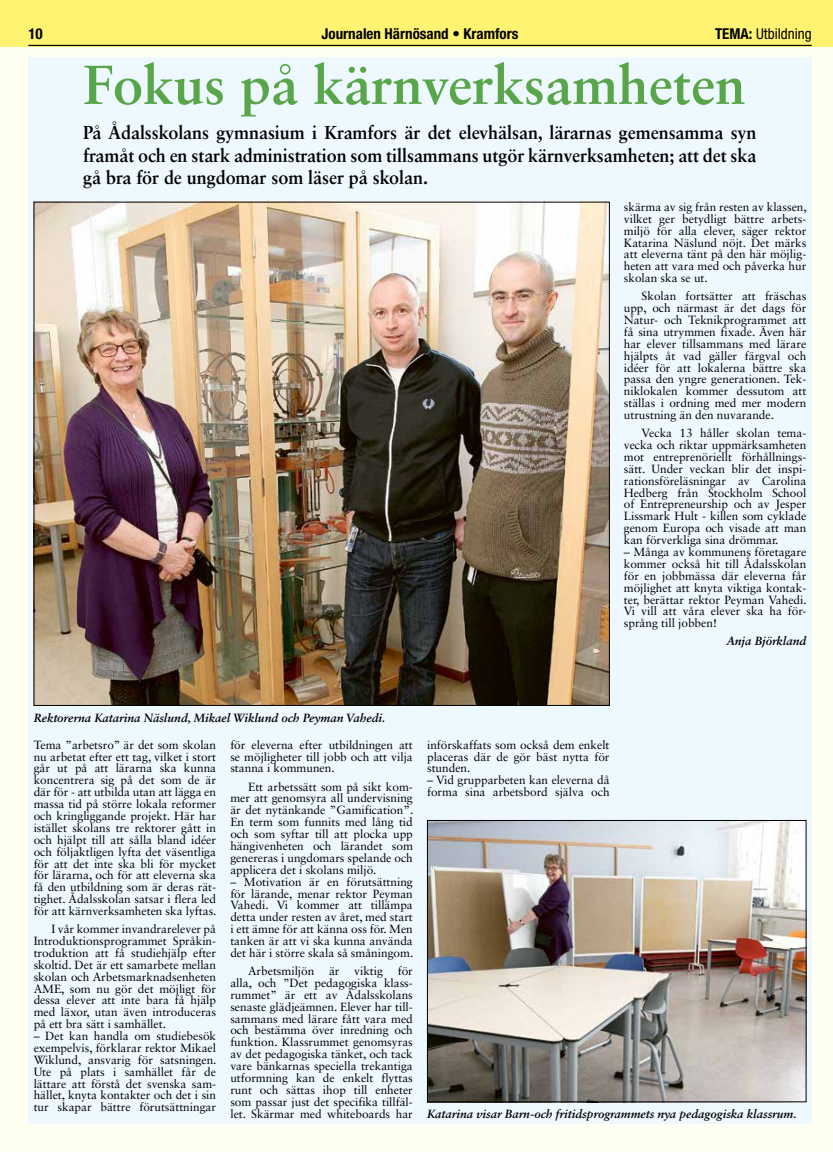
<style>
.page{position:relative;width:833px;height:1152px;background:#fff}
.page>*{position:absolute;margin:0;border:0;box-sizing:border-box;transform-origin:0 0}
.t1{font:700 55px "Sabon LT Std";letter-spacing:-.005em;color:#59a54a}
.t2{font:700 18.75px/22.5px "Sabon LT Std";letter-spacing:-.005em;color:#000;text-align:justify;scale:.96 1}
.t3{font:700 condensed 15px "Helvetica Neue LT Std";color:#000}
.t4{font:condensed 15px "Helvetica Neue LT Std";color:#000}
.t5{font:11.88px/11.9px "Sabon LT Std";letter-spacing:-.005em;color:#000;text-align:justify}
.t6{font:italic 700 11.88px "Sabon LT Std";letter-spacing:-.005em;color:#000}
.s1{font-weight:700}
</style>
<div class="page">
<div style="left:0;top:46px;width:833px;height:1106px;background:#fffff2"></div>
<div style="left:0;top:0;width:833px;height:46px;background:#fff472"></div>
<hr style="left:28px;top:45px;width:783px;height:1px;background:#000">
<div style="left:28px;top:57px;width:783px;height:1066px;background:#edf9fe"></div>
<img style="left:36px;top:204px;width:571px;height:499px">
<img style="left:429px;top:822px;width:375px;height:278px">
<div style="left:427px;top:820px;width:379px;height:282px;border:1px solid #000"></div>
<p class="t3" style="left:28px;top:25px;width:16px">10</p>
<p class="t3" style="left:322px;top:25px;width:198px">Journalen Härnösand • Kramfors</p>
<p class="t4" style="left:715px;top:25px;width:98px"><span class="s1">TEMA:</span> Utbildning</p>
<h1 class="t1" style="left:83px;top:51px;width:664px">Fokus på kärnverksamheten</h1>
<h2 class="t2" style="left:83px;top:121px;width:703px">På Ådalsskolans gymnasium i Kramfors är det elevhälsan, lärarnas gemensamma syn framåt och en stark administration som tillsammans utgör kärnverksamheten; att det ska gå bra för de ungdomar som läser på skolan.</h2>
<p class="t5" style="left:624px;top:201px;width:184px">skärma av sig från resten av klassen, vilket ger betydligt bättre arbets&shy;miljö för alla elever, säger rektor Katarina Näslund nöjt. Det märks att eleverna tänt på den här möjlig&shy;heten att vara med och påverka hur skolan ska se ut.</p>
<p class="t5" style="left:624px;top:290px;width:184px;text-indent:18px">Skolan fortsätter att fräschas upp, och närmast är det dags för Natur- och Teknikprogrammet att få sina utrymmen fixade. Även här har elever tillsammans med lärare hjälpts åt vad gäller färgval och idéer för att lokalerna bättre ska passa den yngre generationen. Tek&shy;niklokalen kommer dessutom att ställas i ordning med mer modern utrustning än den nuvarande.</p>
<p class="t5" style="left:624px;top:427px;width:184px;text-indent:18px">Vecka 13 håller skolan tema&shy;vecka och riktar uppmärksamheten mot entreprenöriellt förhållnings&shy;sätt. Under veckan blir det inspi&shy;rationsföreläsningar av Carolina Hedberg från Stockholm School of Entrepreneurship och av Jesper Lissmark Hult - killen som cyklade genom Europa och visade att man kan förverkliga sina drömmar.</p>
<p class="t5" style="left:624px;top:546px;width:184px">– Många av kommunens företagare kommer också hit till Ådalsskolan för en jobbmässa där eleverna får möjlighet att knyta viktiga kontak&shy;ter, berättar rektor Peyman Vahedi.<br>Vi vill att våra elever ska ha för&shy;språng till jobben!</p>
<p class="t6" style="left:726px;top:634px;width:81px">Anja Björkland</p>
<p class="t6" style="left:34px;top:710px;width:353px">Rektorerna Katarina Näslund, Mikael Wiklund och Peyman Vahedi.</p>
<p class="t5" style="left:34px;top:738px;width:184px">Tema ”arbetsro” är det som skolan nu arbetat efter ett tag, vilket i stort går ut på att lärarna ska kunna koncentrera sig på det som de är där för - att utbilda utan att lägga en massa tid på större lokala reformer och kringliggande projekt. Här har istället skolans tre rektorer gått in och hjälpt till att sålla bland idéer och följaktligen lyfta det väsentliga för att det inte ska bli för mycket för lärarna, och för att eleverna ska få den utbildning som är deras rät&shy;tighet. Ådalsskolan satsar i flera led för att kärnverksamheten ska lyftas.</p>
<p class="t5" style="left:34px;top:923px;width:184px;text-indent:18px">I vår kommer invandrarelever på Introduktionsprogrammet Språkin&shy;troduktion att få studiehjälp efter skoltid. Det är ett samarbete mellan skolan och Arbetsmarknadsenheten AME, som nu gör det möjligt för dessa elever att inte bara få hjälp med läxor, utan även introduceras på ett bra sätt i samhället.</p>
<p class="t5" style="left:34px;top:1030px;width:184px">– Det kan handla om studiebesök exempelvis, förklarar rektor Mikael Wiklund, ansvarig för satsningen.<br>Ute på plats i samhället får de lättare att förstå det svenska sam&shy;hället, knyta kontakter och det i sin tur skapar bättre förutsättningar</p>
<p class="t5" style="left:230px;top:738px;width:184px">för eleverna efter utbildningen att se möjligheter till jobb och att vilja stanna i kommunen.</p>
<p class="t5" style="left:230px;top:780px;width:184px;text-indent:18px">Ett arbetssätt som på sikt kom&shy;mer att genomsyra all undervisning är det nytänkande ”Gamification”.<br>En term som funnits med lång tid och som syftar till att plocka upp hängivenheten och lärandet som genereras i ungdomars spelande och applicera det i skolans miljö.</p>
<p class="t5" style="left:230px;top:875px;width:184px">– Motivation är en förutsättning för lärande, menar rektor Peyman Vahedi. Vi kommer att tillämpa detta under resten av året, med start i ett ämne för att känna oss för. Men tanken är att vi ska kunna använda det här i större skala så småningom.</p>
<p class="t5" style="left:230px;top:964px;width:184px;text-indent:18px">Arbetsmiljön är viktig för alla, och ”Det pedagogiska klass&shy;rummet” är ett av Ådalsskolans senaste glädjeämnen. Elever har till&shy;sammans med lärare fått vara med och bestämma över inredning och funktion. Klassrummet genomsyras av det pedagogiska tänket, och tack vare bänkarnas speciella trekantiga utformning kan de enkelt flyttas runt och sättas ihop till enheter som passar just det specifika tillfäl&shy;let. Skärmar med whiteboards har</p>
<p class="t5" style="left:427px;top:738px;width:184px">införskaffats som också dem enkelt placeras där de gör bäst nytta för stunden.</p>
<p class="t5" style="left:427px;top:774px;width:184px">– Vid grupparbeten kan eleverna då forma sina arbetsbord själva och</p>
<p class="t6" style="left:427px;top:1107px;width:371px">Katarina visar Barn-och fritidsprogrammets nya pedagogiska klassrum.</p>
</div>
